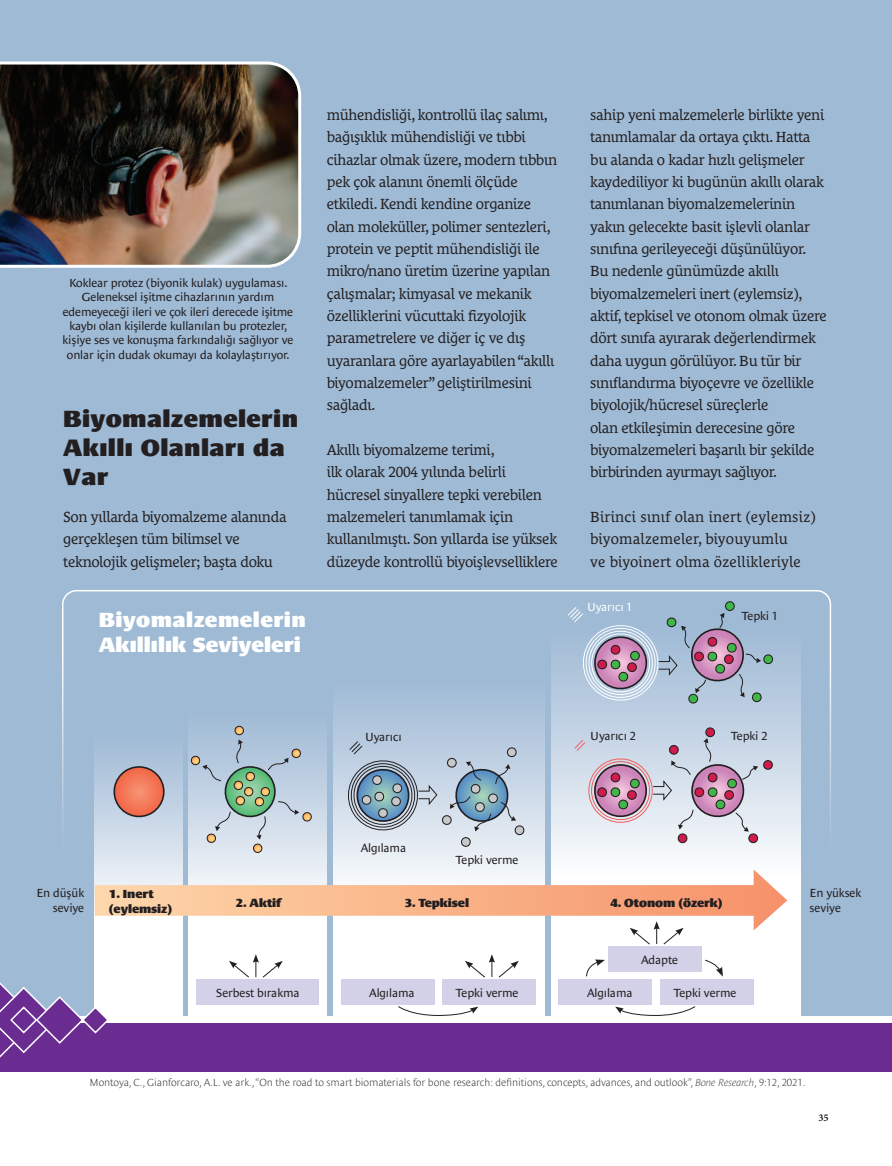
<style>
.page{position:relative;width:892px;height:1166px;background:#fff}
.page>*{position:absolute;margin:0;border:0;box-sizing:border-box;transform-origin:0 0}
.t1{font:900 24px/28.8px "Le Monde Sans Pro";letter-spacing:.015em;color:#231f20}
.t2{font:900 21px/25.2px "Le Monde Sans Pro";color:#fff}
.t3{font:15px/22.4px "Le Monde Courrier Pro";letter-spacing:-.02em;color:#231f20}
.t4{font:15px/22.4px "Le Monde Courrier Pro";letter-spacing:.015em;color:#231f20}
.t5{font:12px/14.4px "Le Monde Sans Pro";letter-spacing:-.01em;color:#231f20;text-align:right}
.t6{font:900 12px/14.4px "Le Monde Sans Pro";letter-spacing:-.01em;color:#231f20}
.t7{font:12px "Le Monde Sans Pro";letter-spacing:-.01em;color:#fff}
.t8{font:300 expanded 10.5px "Le Monde Sans Pro";letter-spacing:-.01em;color:#231f20}
.t9{font:700 10.35px "Minion Pro";color:#231f20}
.s1{font-style:italic}
</style>
<div class="page">
<div style="left:0;top:0;width:892px;height:1016px;background:#9fbad5"></div>
<div style="left:0;top:1022px;width:892px;height:49px;background:#6a2c91"></div>
<img style="left:0;top:62px;width:301px;height:206px">
<div style="left:95px;top:720px;width:87px;height:296px;background:#fff"></div>
<div style="left:189px;top:698px;width:138px;height:318px;background:#fff"></div>
<div style="left:333px;top:666px;width:212px;height:350px;background:#fff"></div>
<div style="left:551px;top:609px;width:250px;height:407px;background:#fff"></div>
<svg style="left:95px;top:869px;width:692px;height:61px"></svg>
<div style="left:196px;top:980px;width:123px;height:25px;background:#d3d1e8"></div>
<div style="left:341px;top:980px;width:93px;height:25px;background:#d3d1e8"></div>
<div style="left:559px;top:980px;width:93px;height:25px;background:#d3d1e8"></div>
<div style="left:608px;top:946px;width:94px;height:25px;background:#d3d1e8"></div>
<div style="left:443px;top:980px;width:93px;height:25px;background:#d3d1e8"></div>
<div style="left:660px;top:980px;width:94px;height:25px;background:#d3d1e8"></div>
<svg style="left:398px;top:1006px;width:80px;height:10px"></svg>
<svg style="left:615px;top:1006px;width:81px;height:10px"></svg>
<svg style="left:229px;top:954px;width:54px;height:24px"></svg>
<svg style="left:465px;top:954px;width:54px;height:24px"></svg>
<svg style="left:630px;top:921px;width:54px;height:24px"></svg>
<svg style="left:586px;top:959px;width:19px;height:18px"></svg>
<svg style="left:705px;top:959px;width:18px;height:17px"></svg>
<svg style="left:62px;top:590px;width:769px;height:279px"></svg>
<svg style="left:0;top:970px;width:110px;height:88px"></svg>
<p class="t5" style="left:63px;top:276px;width:232px;text-align:center">Koklear protez (biyonik kulak) uygulaması.<br>Geleneksel işitme cihazlarının yardım edemeyeceği ileri ve çok ileri derecede işitme kaybı olan kişilerde kullanılan bu protezler, kişiye ses ve konuşma farkındalığı sağlıyor ve onlar için dudak okumayı da kolaylaştırıyor.</p>
<h1 class="t1" style="left:63px;top:406px;width:236px">Biyomalzemelerin<br>Akıllı Olanları da<br>Var</h1>
<p class="t3" style="left:63px;top:506px;width:225px">Son yıllarda biyomalzeme alanında gerçekleşen tüm bilimsel ve teknolojik gelişmeler; başta doku</p>
<h2 class="t2" style="left:99px;top:609px;width:209px">Biyomalzemelerin<br>Akıllılık Seviyeleri</h2>
<p class="t3" style="left:327px;top:105px;width:232px">mühendisliği, kontrollü ilaç salımı, bağışıklık mühendisliği ve tıbbi cihazlar olmak üzere, modern tıbbın pek çok alanını önemli ölçüde etkiledi. Kendi kendine organize olan moleküller, polimer sentezleri, protein ve peptit mühendisliği ile mikro/nano üretim üzerine yapılan çalışmalar; kimyasal ve mekanik özelliklerini vücuttaki fizyolojik parametrelere ve diğer iç ve dış uyaranlara göre ayarlayabilen “akıllı biyomalzemeler” geliştirilmesini sağladı.</p>
<p class="t3" style="left:327px;top:439px;width:233px">Akıllı biyomalzeme terimi,<br>ilk olarak 2004 yılında belirli hücresel sinyallere tepki verebilen malzemeleri tanımlamak için kullanılmıştı. Son yıllarda ise yüksek düzeyde kontrollü biyoişlevselliklere</p>
<p class="t5" style="left:365px;top:731px;width:38px">Uyarıcı</p>
<p class="t3" style="left:590px;top:105px;width:238px">sahip yeni malzemelerle birlikte yeni tanımlamalar da ortaya çıktı. Hatta bu alanda o kadar hızlı gelişmeler kaydediliyor ki bugünün akıllı olarak tanımlanan biyomalzemelerinin yakın gelecekte basit işlevli olanlar sınıfına gerileyeceği düşünülüyor.<br>Bu nedenle günümüzde akıllı biyomalzemeleri inert (eylemsiz), aktif, tepkisel ve otonom olmak üzere dört sınıfa ayırarak değerlendirmek daha uygun görülüyor. Bu tür bir sınıflandırma biyoçevre ve özellikle biyolojik/hücresel süreçlerle<br>olan etkileşimin derecesine göre biyomalzemeleri başarılı bir şekilde birbirinden ayırmayı sağlıyor.</p>
<p class="t4" style="left:590px;top:506px;width:227px">Birinci sınıf olan inert (eylemsiz) biyomalzemeler, biyouyumlu<br>ve biyoinert olma özellikleriyle</p>
<p class="t7" style="left:587px;top:602px;width:47px">Uyarıcı 1</p>
<p class="t5" style="left:590px;top:729px;width:47px">Uyarıcı 2</p>
<p class="t5" style="left:741px;top:609px;width:38px">Tepki 1</p>
<p class="t5" style="left:731px;top:729px;width:38px">Tepki 2</p>
<p class="t5" style="left:361px;top:842px;width:47px">Algılama</p>
<p class="t5" style="left:455px;top:853px;width:65px">Tepki verme</p>
<p class="t5" style="left:36px;top:887px;width:49px">En düşük seviye</p>
<p class="t5" style="left:810px;top:887px;width:53px;text-align:left">En yüksek seviye</p>
<p class="t6" style="left:109px;top:887px;width:64px">1. Inert (eylemsiz)</p>
<p class="t6" style="left:236px;top:896px;width:47px">2. Aktif</p>
<p class="t6" style="left:405px;top:896px;width:66px">3. Tepkisel</p>
<p class="t6" style="left:611px;top:896px;width:113px">4. Otonom (özerk)</p>
<p class="t5" style="left:216px;top:987px;width:85px">Serbest bırakma</p>
<p class="t5" style="left:369px;top:987px;width:47px">Algılama</p>
<p class="t5" style="left:455px;top:987px;width:65px">Tepki verme</p>
<p class="t5" style="left:587px;top:987px;width:47px">Algılama</p>
<p class="t5" style="left:641px;top:953px;width:38px">Adapte</p>
<p class="t5" style="left:673px;top:987px;width:65px">Tepki verme</p>
<p class="t8" style="left:90px;top:1078px;width:717px">Montoya, C., Gianforcaro, A.L. ve ark., “On the road to smart biomaterials for bone research: definitions, concepts, advances, and outlook”, <span class="s1">Bone Research</span>, 9:12, 2021.</p>
<p class="t9" style="left:818px;top:1111px;width:12px">35</p>
</div>
